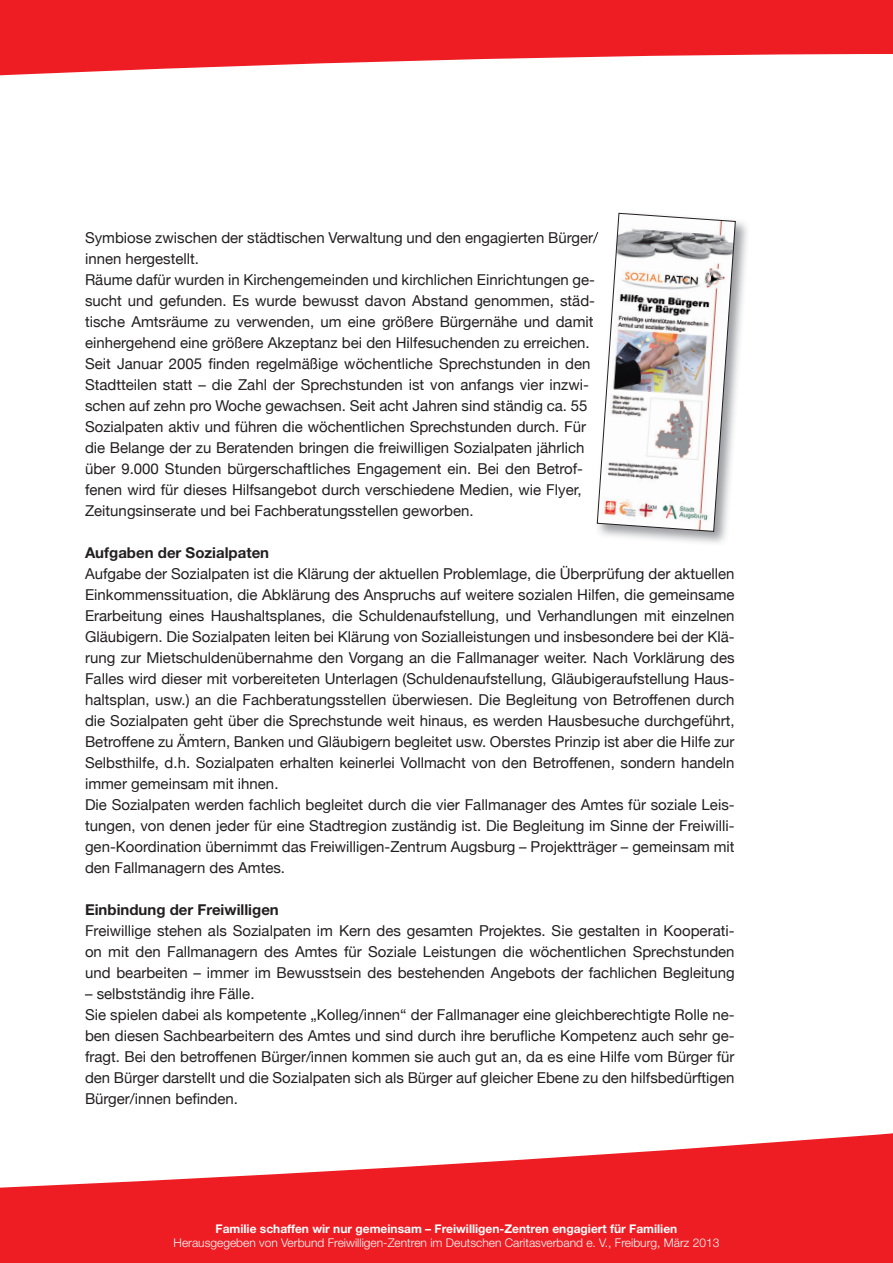
<style>
.page{position:relative;width:893px;height:1263px;background:#fff}
.page>*{position:absolute;margin:0;border:0;box-sizing:border-box;transform-origin:0 0}
.t1{font:15px/21px "Helvetica Neue";color:#231f20}
.t2{font:700 15px "Helvetica Neue";color:#231f20}
.t3{font:300 12px "Helvetica Neue";color:#fff}
.t4{font:700 12px "Helvetica Neue";color:#fff}
</style>
<div class="page">
<svg style="left:0;top:0;width:893px;height:76px;fill:#ee1d23"></svg>
<svg style="left:0;top:1133px;width:893px;height:130px;fill:#ee1d23"></svg>
<img style="left:596px;top:212px;width:151px;height:331px">
<img style="left:595px;top:232px;width:2px;height:14px">
<svg style="left:597px;top:213px;width:139px;height:319px"></svg>
<p class="t1" style="left:85px;top:226px;width:514px">Symbiose zwischen der städtischen Verwaltung und den engagierten Bürger/ innen hergestellt.<br>Räume dafür wurden in Kirchengemeinden und kirchlichen Einrichtungen ge&shy;sucht und gefunden. Es wurde bewusst davon Abstand genommen, städ&shy;tische Amtsräume zu verwenden, um eine größere Bürgernähe und damit einhergehend eine größere Akzeptanz bei den Hilfesuchenden zu erreichen.<br>Seit Januar 2005 finden regelmäßige wöchentliche Sprechstunden in den Stadtteilen statt – die Zahl der Sprechstunden ist von anfangs vier inzwi&shy;schen auf zehn pro Woche gewachsen. Seit acht Jahren sind ständig ca. 55<br>Sozialpaten aktiv und führen die wöchentlichen Sprechstunden durch. Für die Belange der zu Beratenden bringen die freiwilligen Sozialpaten jährlich über 9.000 Stunden bürgerschaftliches Engagement ein. Bei den Betrof&shy;fenen wird für dieses Hilfsangebot durch verschiedene Medien, wie Flyer, Zeitungsinserate und bei Fachberatungsstellen geworben.</p>
<p class="t2" style="left:85px;top:543px;width:186px">Aufgaben der Sozialpaten</p>
<p class="t1" style="left:85px;top:562px;width:651px">Aufgabe der Sozialpaten ist die Klärung der aktuellen Problemlage, die Überprüfung der aktuellen Einkommenssituation, die Abklärung des Anspruchs auf weitere sozialen Hilfen, die gemeinsame Erarbeitung eines Haushaltsplanes, die Schuldenaufstellung, und Verhandlungen mit einzelnen Gläubigern. Die Sozialpaten leiten bei Klärung von Sozialleistungen und insbesondere bei der Klä&shy;rung zur Mietschuldenübernahme den Vorgang an die Fallmanager weiter. Nach Vorklärung des Falles wird dieser mit vorbereiteten Unterlagen (Schuldenaufstellung, Gläubigeraufstellung Haus&shy;haltsplan, usw.) an die Fachberatungsstellen überwiesen. Die Begleitung von Betroffenen durch die Sozialpaten geht über die Sprechstunde weit hinaus, es werden Hausbesuche durchgeführt, Betroffene zu Ämtern, Banken und Gläubigern begleitet usw. Oberstes Prinzip ist aber die Hilfe zur Selbsthilfe, d.h. Sozialpaten erhalten keinerlei Vollmacht von den Betroffenen, sondern handeln immer gemeinsam mit ihnen.<br>Die Sozialpaten werden fachlich begleitet durch die vier Fallmanager des Amtes für soziale Leis&shy;tungen, von denen jeder für eine Stadtregion zuständig ist. Die Begleitung im Sinne der Freiwilli&shy;gen-Koordination übernimmt das Freiwilligen-Zentrum Augsburg – Projektträger – gemeinsam mit den Fallmanagern des Amtes.</p>
<p class="t2" style="left:85px;top:900px;width:195px">Einbindung der Freiwilligen</p>
<p class="t1" style="left:85px;top:919px;width:651px;text-align:justify">Freiwillige stehen als Sozialpaten im Kern des gesamten Projektes. Sie gestalten in Kooperati&shy;on mit den Fallmanagern des Amtes für Soziale Leistungen die wöchentlichen Sprechstunden und bearbeiten – immer im Bewusstsein des bestehenden Angebots der fachlichen Begleitung</p>
<p class="t1" style="left:85px;top:982px;width:651px">– selbstständig ihre Fälle.<br>Sie spielen dabei als kompetente „Kolleg/innen“ der Fallmanager eine gleichberechtigte Rolle ne&shy;ben diesen Sachbearbeitern des Amtes und sind durch ihre berufliche Kompetenz auch sehr ge&shy;fragt. Bei den betroffenen Bürger/innen kommen sie auch gut an, da es eine Hilfe vom Bürger für den Bürger darstellt und die Sozialpaten sich als Bürger auf gleicher Ebene zu den hilfsbedürftigen Bürger/innen befinden.</p>
<p class="t4" style="left:216px;top:1221px;width:463px">Familie schaffen wir nur gemeinsam – Freiwilligen-Zentren engagiert für Familien</p>
<p class="t3" style="left:174px;top:1235px;width:547px">Herausgegeben von Verbund Freiwilligen-Zentren im Deutschen Caritasverband e. V., Freiburg, März 2013</p>
</div>
